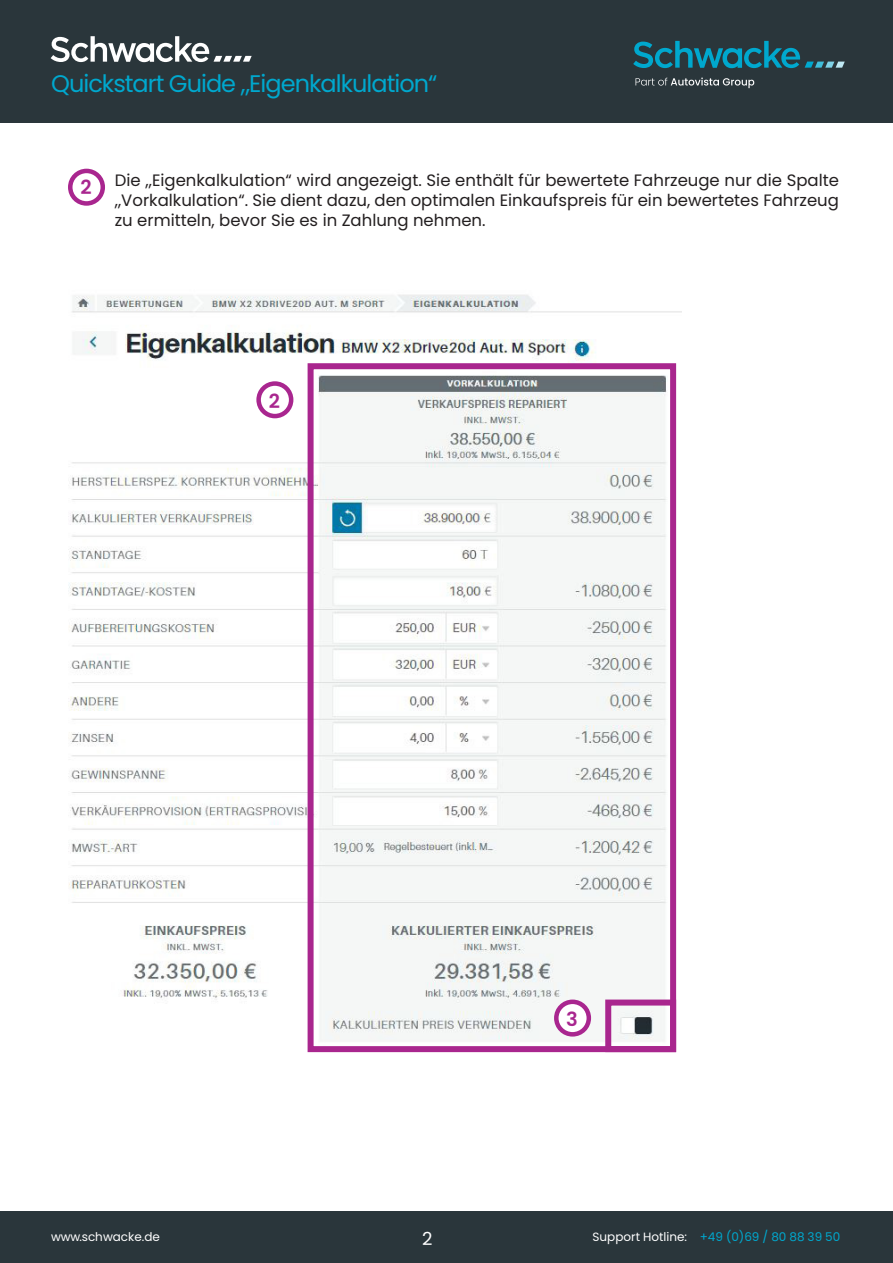
<style>
.page{position:relative;width:893px;height:1263px;background:#fff}
.page>*{position:absolute;margin:0;border:0;box-sizing:border-box;transform-origin:0 0}
.t1{font:24px "Poppins";letter-spacing:-.04em;color:#00a8ce}
.t2{font:600 19.5px "Poppins";color:#a9268f}
.t3{font:18px "Poppins";color:#fff}
.t4{font:16.5px/19.8px "Poppins";color:#231f20;text-align:justify}
.t5{font:12px "Poppins";color:#00a8ce}
.t6{font:12px "Poppins";color:#fff}
.s1{color:#fff}
</style>
<div class="page">
<div style="left:0;top:0;width:893px;height:122px;background:#2a363b"></div>
<svg style="left:633px;top:41px;width:212px;height:27px"></svg>
<svg style="left:635px;top:78px;width:119px;height:10px"></svg>
<div style="left:0;top:1211px;width:893px;height:52px;background:#2a363b"></div>
<svg style="left:51px;top:36px;width:201px;height:26px"></svg>
<img style="left:68px;top:294px;width:614px;height:759px">
<div style="left:308px;top:363px;width:368px;height:689px;border:6px solid #a9268e"></div>
<svg style="left:259px;top:384px;width:32px;height:32px"></svg>
<div style="left:256px;top:381px;width:37px;height:37px;border:4px solid #a9268f;border-radius:50%"></div>
<div style="left:68px;top:169px;width:37px;height:37px;border:4px solid #a9268f;border-radius:50%"></div>
<div style="left:605px;top:999px;width:71px;height:53px;border:6px solid #a9268e"></div>
<svg style="left:556px;top:1002px;width:33px;height:32px"></svg>
<div style="left:554px;top:999px;width:37px;height:37px;border:4px solid #a9268f;border-radius:50%"></div>
<h1 class="t1" style="left:51px;top:70px;width:388px">Quickstart Guide „Eigenkalkulation“</h1>
<p class="t2" style="left:80px;top:176px;width:13px">2</p>
<p class="t4" style="left:115px;top:170px;width:726px">Die „Eigenkalkulation“ wird angezeigt. Sie enthält für bewertete Fahrzeuge nur die Spalte „Vorkalkulation“. Sie dient dazu, den optimalen Einkaufspreis für ein bewertetes Fahrzeug zu ermitteln, bevor Sie es in Zahlung nehmen.</p>
<p class="t2" style="left:269px;top:390px;width:13px">2</p>
<p class="t2" style="left:566px;top:1008px;width:13px">3</p>
<p class="t6" style="left:51px;top:1229px;width:110px">www.schwacke.de</p>
<p class="t5" style="left:593px;top:1229px;width:249px"><span class="s1">Support Hotline:</span> +49 (0)69 / 80 88 39 50</p>
<p class="t3" style="left:422px;top:1228px;width:12px">2</p>
</div>
